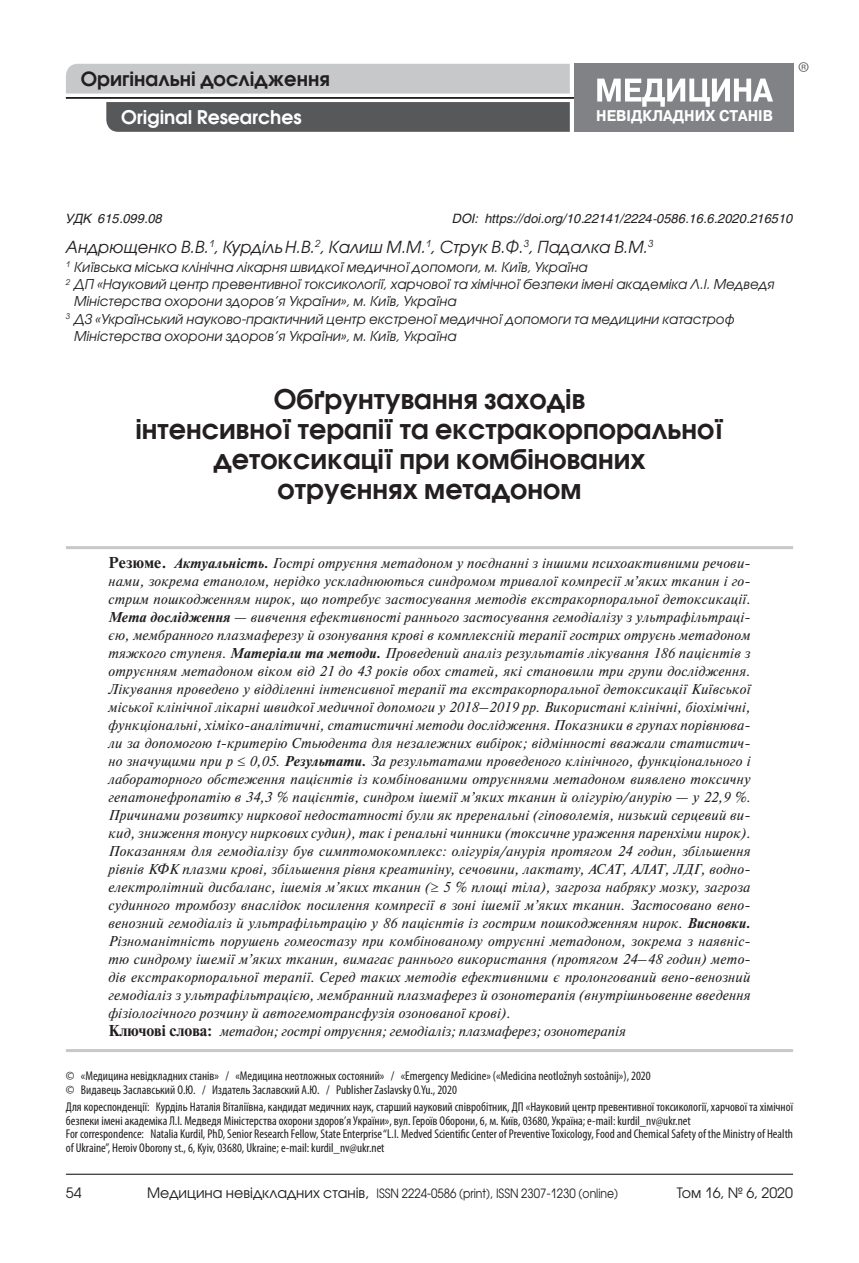
<style>
.page{position:relative;width:859px;height:1263px;background:#fff}
.page>*{position:absolute;margin:0;border:0;box-sizing:border-box;transform-origin:0 0}
.Загл__I_ур{font:700 27px/30px "Avant Garde Gothic C";color:#231f20;text-align:center}
.t1{font:700 19.5px "Avant Garde Gothic C";color:#231f20}
.t2{font:700 18.75px "Avant Garde Gothic C";color:#fff}
.Автор{font:italic 16.5px "Avant Garde Gothic C";color:#231f20}
.t3{font:700 15.45px "Pragmatica";color:#fff;scale:.92 1}
.Резюме_верх{font:italic 14.25px/18px "Newton C";letter-spacing:.015em;color:#231f20;text-align:justify}
.Резюме_низ{font:italic 14.25px "Newton C";color:#231f20}
.t4{font:14.25px "Avant Garde Gothic C";color:#231f20}
.Автор_II{font:italic 13.5px/17.2px "Avant Garde Gothic C";color:#231f20}
.Для_кореспонденции{font:condensed 12.75px/13.5px "Myriad Pro";color:#231f20}
.Копирайт{font:condensed 12.75px "Myriad Pro";color:#231f20}
.t5{font:12.75px "Avant Garde Gothic C";color:#231f20;scale:.9 1}
.УДК{font:italic 12.75px "Helios";color:#231f20}
.s1{font-weight:700;font-style:normal;font-size:15.75px}
.s2{font-weight:700}
.s3{font-size:14.25px}
</style>
<div class="page">
<hr style="left:66px;top:1174px;width:727px;height:1px;background:#231f20">
<div style="left:66px;top:64px;width:504px;height:30px;background:#c7c8ca"></div>
<hr style="left:66px;top:97px;width:510px;height:1px;background:#231f20">
<svg style="left:106px;top:102px;width:464px;height:30px;background:#58595b"></svg>
<div style="left:574px;top:64px;width:219px;height:68px;background:#808285"></div>
<svg style="left:597px;top:79px;width:176px;height:28px"></svg>
<svg style="left:798px;top:62px;width:11px;height:10px"></svg>
<hr style="left:66px;top:546px;width:727px;height:3px;background:#c7c8ca">
<hr style="left:66px;top:1049px;width:727px;height:3px;background:#c7c8ca">
<h2 class="t1" style="left:81px;top:67px;width:251px">Оригінальні дослідження</h2>
<h3 class="t2" style="left:121px;top:106px;width:182px">Original Researches</h3>
<p class="t3" style="left:596px;top:105px;width:194px">НЕВІДКЛАДНИХ СТАНІВ</p>
<p class="УДК" style="left:66px;top:210px;width:98px">УДК 615.099.08</p>
<p class="УДК" style="left:453px;top:210px;width:342px">DOI: https://doi.org/10.22141/2224-0586.16.6.2020.216510</p>
<p class="Автор" style="left:66px;top:237px;width:589px">Андрющенко В.В.<sup>1</sup>, КурдільН.В.<sup>2</sup>, Калиш М.М.<sup>1</sup>, Струк В.Ф.<sup>3</sup>, Падалка В.М.<sup>3</sup></p>
<p class="Автор_II" style="left:66px;top:258px;width:523px"><sup>1</sup> Київська міська клінічна лікарня швидкої медичної допомоги, м. Київ, Україна</p>
<p class="Автор_II" style="left:74px;top:276px;width:702px;text-indent:-8px"><sup>2</sup> ДП «Науковий центр превентивної токсикології, харчової та хімічної безпеки імені академіка Л.І. Медведя<br>Міністерства охорони здоров’я України», м. Київ, Україна</p>
<p class="Автор_II" style="left:74px;top:310px;width:662px;text-indent:-8px"><sup>3</sup> ДЗ «Український науково-практичний центр екстреної медичної допомоги та медицини катастроф<br>Міністерства охорони здоров’я України», м. Київ, Україна</p>
<p class="Загл__I_ур" style="left:135px;top:384px;width:590px">Обґрунтування заходів<br>інтенсивної терапії та екстракорпоральної детоксикації при комбінованих<br>отруєннях метадоном</p>
<p class="Резюме_верх" style="left:108px;top:554px;width:644px"><span class="s1">Резюме.</span> <span class="s2">Актуальність.</span> Гострі отруєння метадоном у поєднанні з іншими психоактивними речови&shy;нами, зокрема етанолом, нерідко ускладнюються синдромом тривалої компресії м’яких тканин і го&shy;стрим пошкодженням нирок, що потребує застосування методів екстракорпоральної детоксикації.<br><span class="s2">Мета дослідження</span> — вивчення ефективності раннього застосування гемодіалізу з ультрафільтраці&shy;єю, мембранного плазмаферезу й озонування крові в комплексній терапії гострих отруєнь метадоном тяжкого ступеня. <span class="s2">Матеріали та методи.</span> Проведений аналіз результатів лікування 186 пацієнтів з отруєнням метадоном віком від 21 до 43 років обох статей, які становили три групи дослідження.<br>Лікування проведено у відділенні інтенсивної терапії та екстракорпоральної детоксикації Київської міської клінічної лікарні швидкої медичної допомоги у 2018–2019 рр. Використані клінічні, біохімічні, функціональні, хіміко-аналітичні, статистичні методи дослідження. Показники в групах порівнюва&shy;ли за допомогою t-критерію Стьюдента для незалежних вибірок; відмінності вважали статистич&shy;но значущими при р ≤ 0,05. <span class="s2">Результати.</span> За результатами проведеного клінічного, функціонального і лабораторного обстеження пацієнтів із комбінованими отруєннями метадоном виявлено токсичну гепатонефропатію в 34,3 % пацієнтів, синдром ішемії м’яких тканин й олігурію/анурію — у 22,9 %.<br>Причинами розвитку ниркової недостатності були як преренальні (гіповолемія, низький серцевий ви&shy;кид, зниження тонусу ниркових судин), так і ренальні чинники (токсичне ураження паренхіми нирок).<br>Показанням для гемодіалізу був симптомокомплекс: олігурія/анурія протягом 24 годин, збільшення рівнів КФК плазми крові, збільшення рівня креатиніну, сечовини, лактату, АСАТ, АЛАТ, ЛДГ, водно&shy;електролітний дисбаланс, ішемія м’яких тканин (≥ 5 % площі тіла), загроза набряку мозку, загроза судинного тромбозу внаслідок посилення компресії в зоні ішемії м’яких тканин. Застосовано вено&shy;венозний гемодіаліз й ультрафільтрацію у 86 пацієнтів із гострим пошкодженням нирок. <span class="s2">Висновки.<br></span>Різноманітність порушень гомеостазу при комбінованому отруєнні метадоном, зокрема з наявніс&shy;тю синдрому ішемії м’яких тканин, вимагає раннього використання (протягом 24–48 годин) мето&shy;дів екстракорпоральної терапії. Серед таких методів ефективними є пролонгований вено-венозний гемодіаліз з ультрафільтрацією, мембранний плазмаферез й озонотерапія (внутрішньовенне введення фізіологічного розчину й автогемотрансфузія озонованої крові).</p>
<p class="Резюме_низ" style="left:108px;top:1024px;width:519px"><span class="s1">Ключові слова:</span> метадон; гострі отруєння; гемодіаліз; плазмаферез; озонотерапія</p>
<p class="Копирайт" style="left:66px;top:1068px;width:586px">© «Медицина невідкладних станів» / «Медицина неотложных состояний» / «Emergency Medicine» («Medicina neotložnyh sostoânij»), 2020</p>
<p class="Копирайт" style="left:66px;top:1082px;width:393px">© Видавець Заславський О.Ю. / Издатель Заславский А.Ю. / Publisher Zaslavsky O.Yu., 2020</p>
<p class="Для_кореспонденции" style="left:66px;top:1100px;width:729px">Для кореспонденції: Курділь Наталія Віталіївна, кандидат медичних наук, старший науковий співробітник, ДП «Науковий центр превентивної токсикології, харчової та хімічної безпеки імені академіка Л.І. Медведя Міністерства охорони здоров’я України», вул. Героїв Оборони, 6, м. Київ, 03680, Україна; e-mail: kurdil_nv@ukr.net</p>
<p class="Для_кореспонденции" style="left:66px;top:1127px;width:729px">For correspondence: Natalia Kurdil, PhD, Senior Research Fellow, State Enterprise “L.I. Medved Scientific Center of Preventive Toxicology, Food and Chemical Safety of the Ministry of Health of Ukraine”, Heroiv Oborony st., 6, Kyiv, 03680, Ukraine; e-mail: kurdil_nv@ukr.net</p>
<p class="t4" style="left:66px;top:1185px;width:17px">54</p>
<p class="t5" style="left:147px;top:1186px;width:525px"><span class="s3">Медицина невідкладних станів,</span> ISSN 2224-0586 (print), ISSN 2307-1230 (online)</p>
<p class="t4" style="left:677px;top:1185px;width:118px">Том 16, № 6, 2020</p>
</div>
